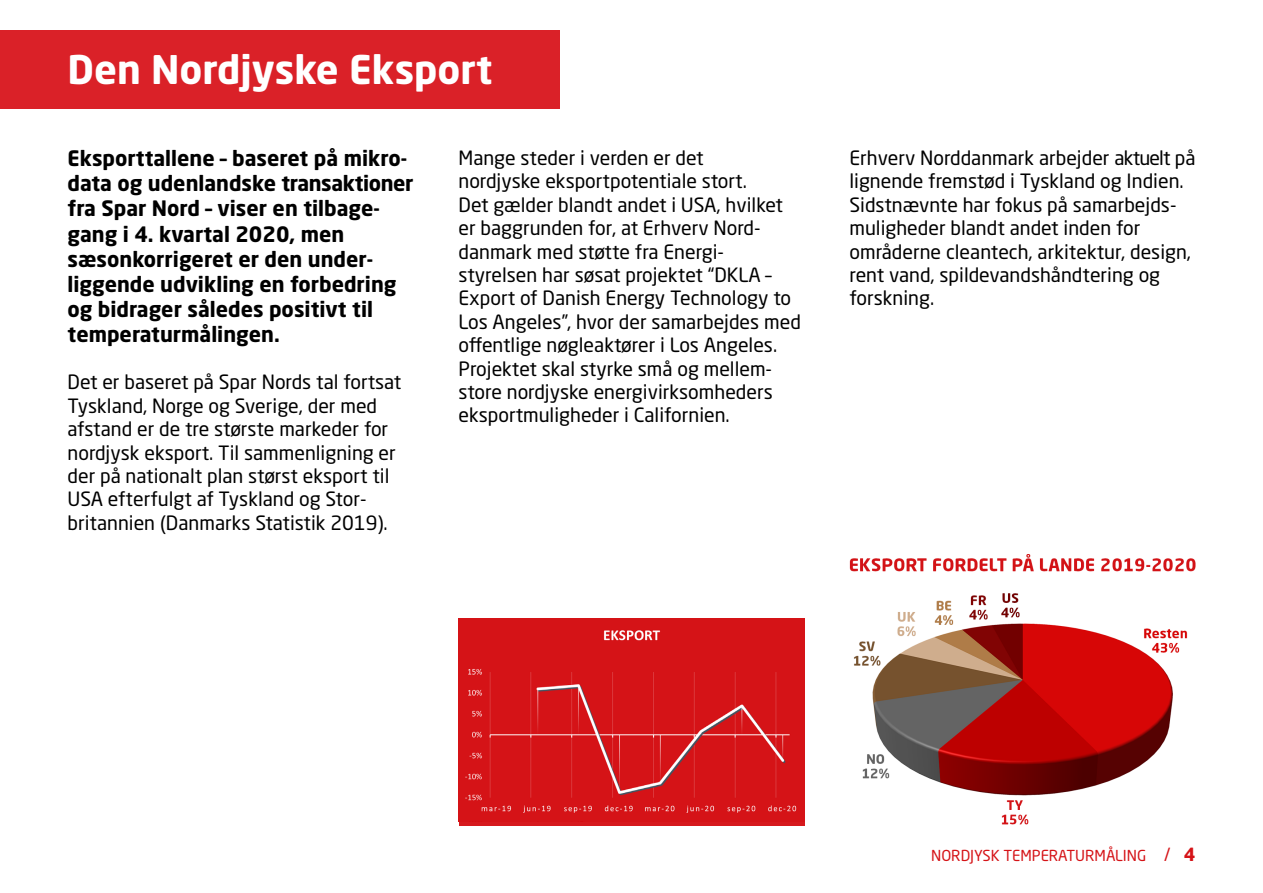
<style>
.page{position:relative;width:1263px;height:893px;background:#fff}
.page>*{position:absolute;margin:0;border:0;box-sizing:border-box;transform-origin:0 0}
.t1{font:700 39px "Neo Sans Std";color:#fff}
.t2{font:700 21px/25.2px "Neo Sans Std";color:#000}
.t3{font:19.5px/23.4px "Neo Sans Std";color:#000}
.t4{font:15px "Neo Sans Std";color:#d51317}
.s1{font-size:18px}
.s2{font-weight:700;font-size:18px}
</style>
<div class="page">
<img style="left:849px;top:555px;width:346px;height:270px">
<div style="left:0;top:30px;width:559px;height:78px;background:#da2128"></div>
<img style="left:458px;top:619px;width:346px;height:202px">
<p class="t1" style="left:68px;top:45px;width:426px">Den Nordjyske Eksport</p>
<p class="t2" style="left:68px;top:145px;width:347px">Eksporttallene – baseret på mikro&shy;data og udenlandske transaktioner fra Spar Nord – viser en tilbage&shy;gang i 4. kvartal 2020, men sæsonkorrigeret er den under&shy;liggende udvikling en forbedring og bidrager således positivt til temperaturmålingen.</p>
<p class="t3" style="left:68px;top:370px;width:335px">Det er baseret på Spar Nords tal fortsat Tyskland, Norge og Sverige, der med afstand er de tre største markeder for nordjysk eksport. Til sammenligning er der på nationalt plan størst eksport til USA efterfulgt af Tyskland og Stor&shy;britannien (Danmarks Statistik 2019).</p>
<p class="t3" style="left:458px;top:146px;width:344px">Mange steder i verden er det<br>nordjyske eksportpotentiale stort.<br>Det gælder blandt andet i USA, hvilket er baggrunden for, at Erhverv Nord&shy;danmark med støtte fra Energi&shy;styrelsen har søsat projektet “DKLA – Export of Danish Energy Technology to Los Angeles”, hvor der samarbejdes med offentlige nøgleaktører i Los Angeles.<br>Projektet skal styrke små og mellem&shy;store nordjyske energivirksomheders eksportmuligheder i Californien.</p>
<p class="t3" style="left:849px;top:146px;width:347px">Erhverv Norddanmark arbejder aktuelt på lignende fremstød i Tyskland og Indien.<br>Sidstnævnte har fokus på samarbejds&shy;muligheder blandt andet inden for områderne cleantech, arkitektur, design, rent vand, spildevandshåndtering og forskning.</p>
<p class="t4" style="left:931px;top:847px;width:266px">NORDJYSK TEMPERATURMÅLING <span class="s1">/</span> <span class="s2">4</span></p>
</div>
